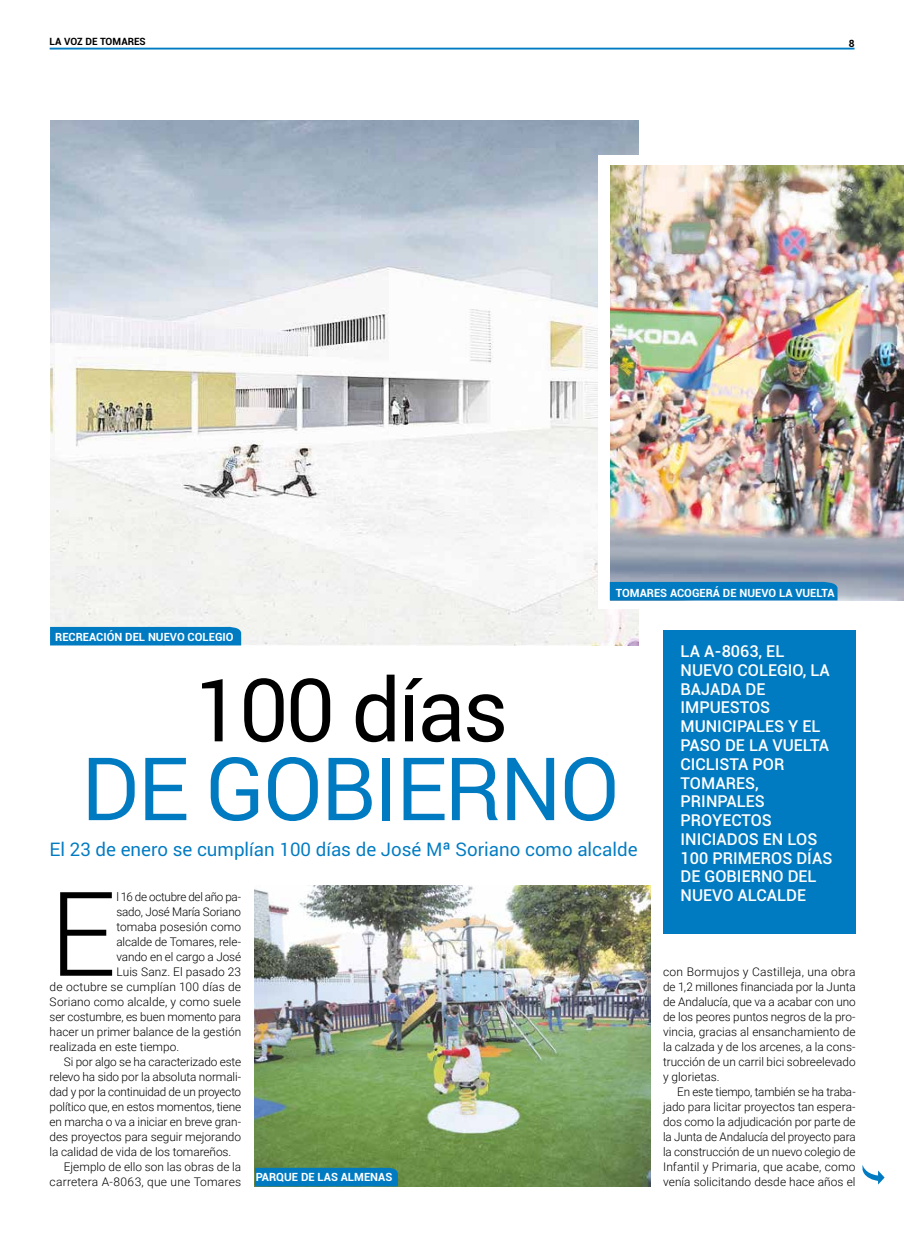
<style>
.page{position:relative;width:904px;height:1234px;background:#fff}
.page>*{position:absolute;margin:0;border:0;box-sizing:border-box;transform-origin:0 0}
.t1{font:300 117.38px "Roboto";color:#000}
.t2{font:87.5px "Roboto";letter-spacing:-.03em;color:#007bc2}
.t3{font:87.5px "Roboto";letter-spacing:-.03em;color:#000}
.t4{font:18.75px "Roboto";color:#007bc2}
.t5{font:500 16.25px/18.8px "Roboto";color:#fff}
.t6{font:300 11.88px/15px "Roboto";letter-spacing:-.005em;color:#000;text-align:justify}
.t7{font:300 11.88px "Roboto";letter-spacing:.015em;color:#000}
.t8{font:300 11.88px "Roboto";letter-spacing:-.025em;color:#000}
.t9{font:700 11.25px "Roboto";color:#fff}
.t10{font:700 10px "Roboto";color:#000}
</style>
<div class="page">
<hr style="left:50px;top:48px;width:804px;height:1px;background:#007bc2">
<img style="left:50px;top:121px;width:588px;height:524px">
<div style="left:598px;top:155px;width:137px;height:453px;background:#fff"></div>
<img style="left:610px;top:165px;width:294px;height:435px">
<div style="left:663px;top:630px;width:192px;height:303px;background:#007bc2"></div>
<div style="left:50px;top:626px;width:191px;height:19px;background:#007bc2"></div>
<div style="left:609px;top:581px;width:228px;height:19px;background:#007bc2"></div>
<img style="left:255px;top:885px;width:395px;height:300px">
<div style="left:255px;top:1167px;width:143px;height:18px;background:#007bc2"></div>
<svg style="left:862px;top:1165px;width:22px;height:19px"></svg>
<p class="t10" style="left:50px;top:34px;width:98px">LA VOZ DE TOMARES</p>
<p class="t10" style="left:848px;top:36px;width:7px">8</p>
<p class="t9" style="left:55px;top:629px;width:180px">RECREACIÓN DEL NUEVO COLEGIO</p>
<p class="t9" style="left:615px;top:584px;width:220px">TOMARES ACOGERÁ DE NUEVO LA VUELTA</p>
<h2 class="t3" style="left:193px;top:649px;width:317px">100 días</h2>
<h2 class="t2" style="left:81px;top:728px;width:540px">DE GOBIERNO</h2>
<h3 class="t4" style="left:50px;top:835px;width:589px">El 23 de enero se cumplían 100 días de José Mª Soriano como alcalde</h3>
<h1 class="t1" style="left:50px;top:851px;width:68px">E</h1>
<p class="t8" style="left:116px;top:887px;width:126px">l 16 de octubre del año pa-</p>
<p class="t6" style="left:116px;top:903px;width:126px">sado, José María Soriano</p>
<p class="t6" style="left:116px;top:918px;width:126px">tomaba posesión como</p>
<p class="t6" style="left:116px;top:933px;width:126px">alcalde de Tomares, rele-</p>
<p class="t6" style="left:116px;top:948px;width:126px">vando en el cargo a José</p>
<p class="t6" style="left:116px;top:963px;width:126px">Luis Sanz. El pasado 23</p>
<p class="t6" style="left:50px;top:978px;width:193px">de octubre se cumplían 100 días de</p>
<p class="t6" style="left:50px;top:993px;width:193px">Soriano como alcalde, y como suele</p>
<p class="t6" style="left:50px;top:1008px;width:193px">ser costumbre, es buen momento para</p>
<p class="t6" style="left:50px;top:1023px;width:193px">hacer un primer balance de la gestión</p>
<p class="t6" style="left:50px;top:1038px;width:131px">realizada en este tiempo.</p>
<p class="t6" style="left:64px;top:1053px;width:179px">Si por algo se ha caracterizado este</p>
<p class="t6" style="left:50px;top:1068px;width:193px">relevo ha sido por la absoluta normali-</p>
<p class="t6" style="left:50px;top:1083px;width:193px">dad y por la continuidad de un proyecto</p>
<p class="t6" style="left:50px;top:1098px;width:193px">político que, en estos momentos, tiene</p>
<p class="t6" style="left:50px;top:1113px;width:193px">en marcha o va a iniciar en breve gran-</p>
<p class="t6" style="left:50px;top:1128px;width:193px">des proyectos para seguir mejorando</p>
<p class="t6" style="left:50px;top:1143px;width:183px">la calidad de vida de los tomareños.</p>
<p class="t6" style="left:64px;top:1158px;width:179px">Ejemplo de ello son las obras de la</p>
<p class="t7" style="left:50px;top:1172px;width:193px">carretera A-8063, que une Tomares</p>
<p class="t9" style="left:256px;top:1168px;width:138px">PARQUE DE LAS ALMENAS</p>
<h3 class="t5" style="left:680px;top:641px;width:153px">LA A-8063, EL<br>NUEVO COLEGIO, LA<br>BAJADA DE<br>IMPUESTOS<br>MUNICIPALES Y EL<br>PASO DE LA VUELTA<br>CICLISTA POR<br>TOMARES,<br>PRINPALES<br>PROYECTOS<br>INICIADOS EN LOS<br>100 PRIMEROS DÍAS<br>DE GOBIERNO DEL<br>NUEVO ALCALDE</h3>
<p class="t6" style="left:663px;top:963px;width:194px">con Bormujos y Castilleja, una obra de 1,2 millones financiada por la Junta de Andalucía, que va a acabar con uno de los peores puntos negros de la pro&shy;vincia, gracias al ensanchamiento de la calzada y de los arcenes, a la cons&shy;trucción de un carril bici sobreelevado y glorietas.</p>
<p class="t6" style="left:663px;top:1083px;width:194px;text-indent:14px">En este tiempo, también se ha traba&shy;jado para licitar proyectos tan espera&shy;dos como la adjudicación por parte de la Junta de Andalucía del proyecto para la construcción de un nuevo colegio de Infantil y Primaria, que acabe, como venía solicitando desde hace años el</p>
</div>
